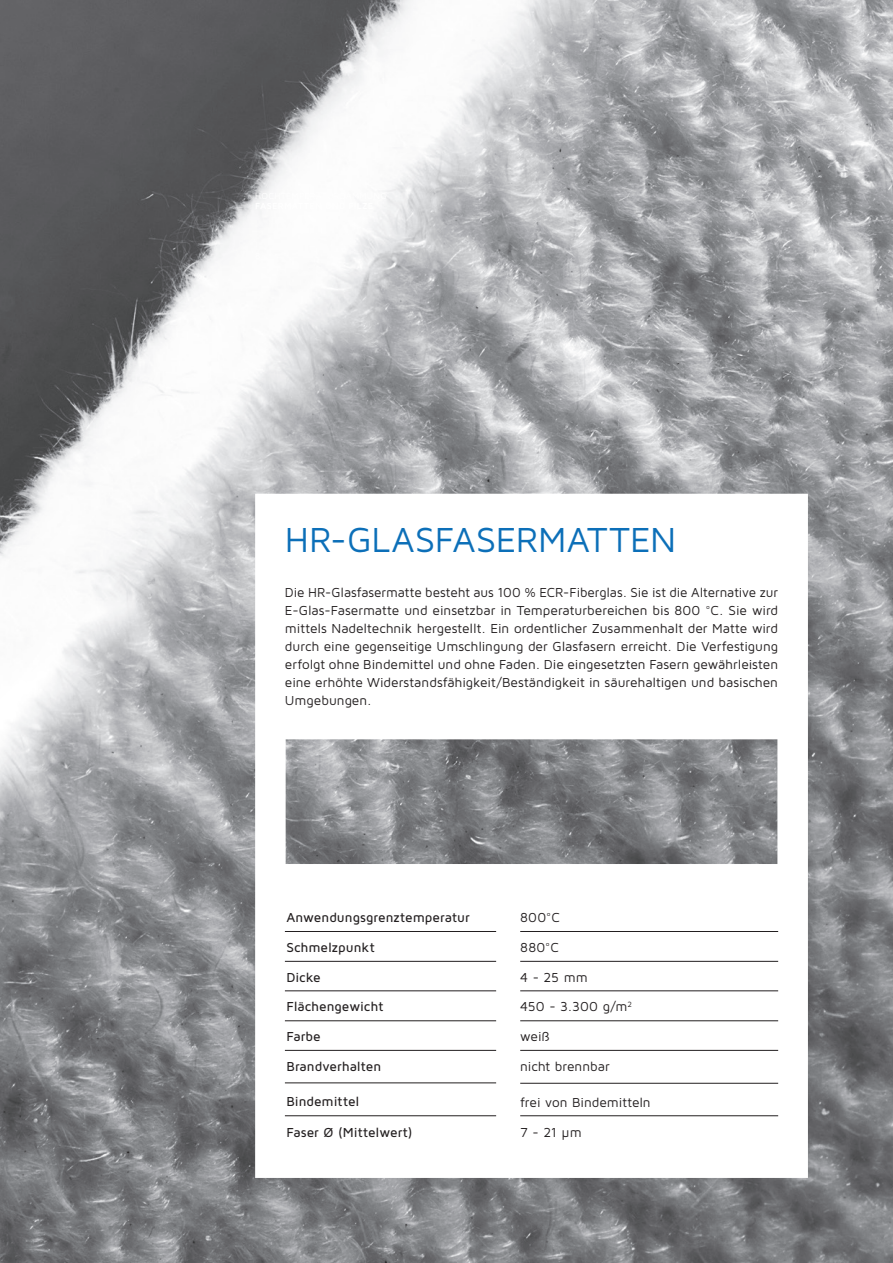
<style>
.page{position:relative;width:893px;height:1263px;background:#fff}
.page>*{position:absolute;margin:0;border:0;box-sizing:border-box;transform-origin:0 0}
.t1{font:36px "Maven Pro";color:#0c6fb8}
.t2{font:13.5px/18px "Maven Pro";color:#231f20;text-align:justify}
.t3{font:500 13.5px "Maven Pro";color:#231f20}
</style>
<div class="page">
<img style="left:0;top:0;width:893px;height:1263px">
<svg style="left:255px;top:494px;width:553px;height:684px"></svg>
<hr style="left:520px;top:931px;width:258px;height:1px;background:#231f20">
<hr style="left:285px;top:931px;width:211px;height:1px;background:#231f20">
<hr style="left:520px;top:990px;width:258px;height:1px;background:#231f20">
<hr style="left:285px;top:990px;width:211px;height:1px;background:#231f20">
<hr style="left:520px;top:961px;width:258px;height:1px;background:#231f20">
<hr style="left:285px;top:961px;width:211px;height:1px;background:#231f20">
<hr style="left:520px;top:1020px;width:258px;height:1px;background:#231f20">
<hr style="left:285px;top:1020px;width:211px;height:1px;background:#231f20">
<hr style="left:520px;top:1050px;width:258px;height:1px;background:#231f20">
<hr style="left:285px;top:1050px;width:211px;height:1px;background:#231f20">
<hr style="left:520px;top:1083px;width:258px;height:1px;background:#231f20">
<hr style="left:285px;top:1082px;width:211px;height:1px;background:#231f20">
<hr style="left:520px;top:1115px;width:258px;height:1px;background:#231f20">
<hr style="left:285px;top:1115px;width:211px;height:1px;background:#231f20">
<h1 class="t1" style="left:285px;top:517px;width:393px">HR-GLASFASERMATTEN</h1>
<p class="t2" style="left:285px;top:583px;width:495px">Die HR-Glasfasermatte besteht aus 100 % ECR-Fiberglas. Sie ist die Alternative zur E-Glas-Fasermatte und einsetzbar in Temperaturbereichen bis 800 °C. Sie wird mittels Nadeltechnik hergestellt. Ein ordentlicher Zusammenhalt der Matte wird durch eine gegenseitige Umschlingung der Glasfasern erreicht. Die Verfestigung erfolgt ohne Bindemittel und ohne Faden. Die eingesetzten Fasern gewährleisten eine erhöhte Widerstandsfähigkeit/Beständigkeit in säurehaltigen und basischen Umgebungen.</p>
<p class="t3" style="left:286px;top:909px;width:185px">Anwendungsgrenztemperatur</p>
<p class="t3" style="left:286px;top:939px;width:90px">Schmelzpunkt</p>
<p class="t3" style="left:286px;top:968px;width:36px">Dicke</p>
<p class="t3" style="left:286px;top:998px;width:99px">Flächengewicht</p>
<p class="t3" style="left:286px;top:1028px;width:36px">Farbe</p>
<p class="t3" style="left:286px;top:1058px;width:96px">Brandverhalten</p>
<p class="t3" style="left:286px;top:1093px;width:75px">Bindemittel</p>
<p class="t3" style="left:286px;top:1123px;width:128px">Faser Ø (Mittelwert)</p>
<p class="t2" style="left:520px;top:908px;width:41px">800°C</p>
<p class="t2" style="left:520px;top:938px;width:40px">880°C</p>
<p class="t2" style="left:520px;top:967px;width:69px">4 - 25 mm</p>
<p class="t2" style="left:520px;top:997px;width:113px">450 - 3.300 g/m<sup>2</sup></p>
<p class="t2" style="left:520px;top:1027px;width:31px">weiß</p>
<p class="t2" style="left:520px;top:1057px;width:91px">nicht brennbar</p>
<p class="t2" style="left:520px;top:1092px;width:132px">frei von Bindemitteln</p>
<p class="t2" style="left:520px;top:1122px;width:63px">7 - 21 µm</p>
</div>
